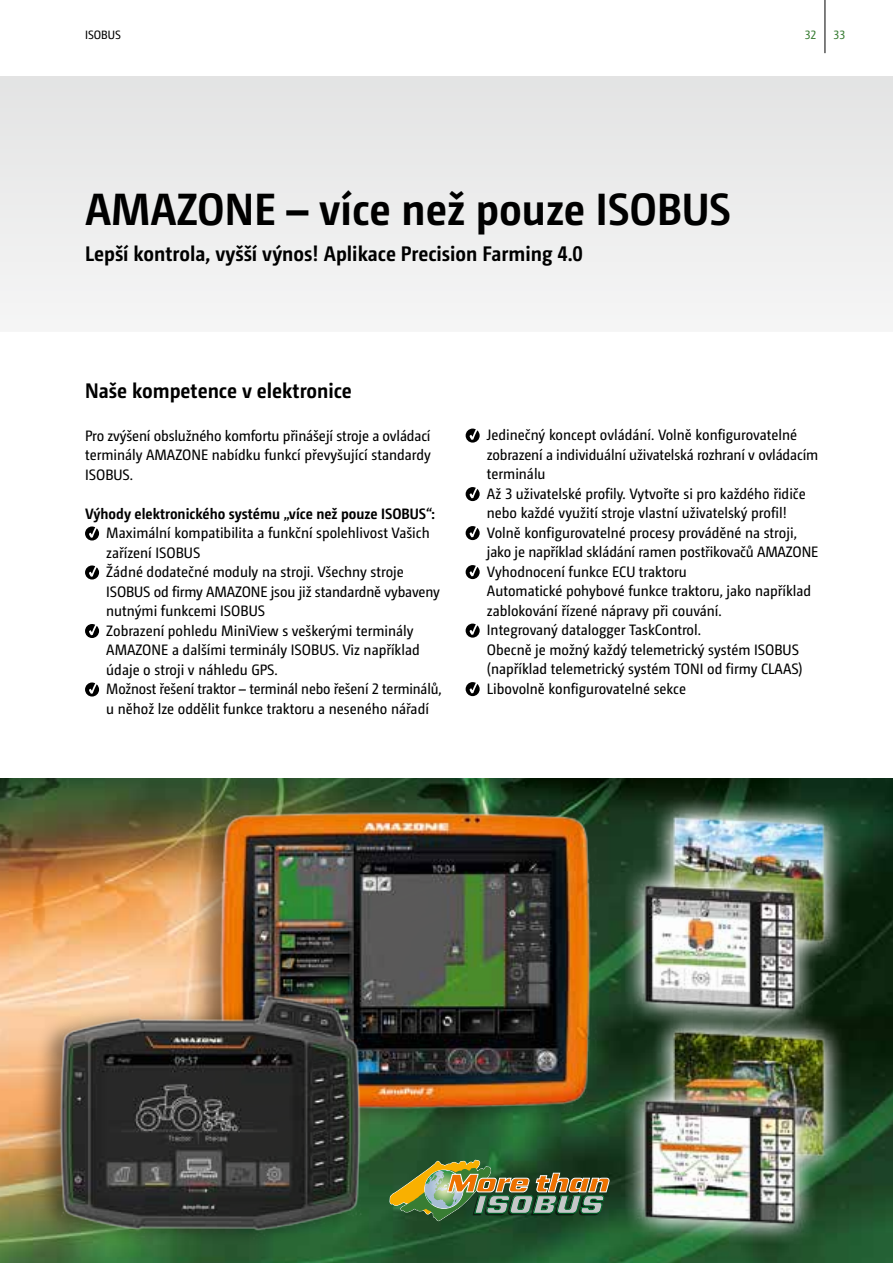
<style>
.page{position:relative;width:893px;height:1263px;background:#fff}
.page>*{position:absolute;margin:0;border:0;box-sizing:border-box;transform-origin:0 0}
.t1{font:700 45px "Camingo Dos Pro S Cd";color:#000}
.t2{font:25.05px "Amazone VI Bl It";letter-spacing:-.05em;color:#ee7100}
.t3{font:25.05px "Amazone VI Bl It Out";color:#c5c7c8}
.t4{font:700 21px "Camingo Dos Pro S Cd";color:#000}
.t5{font:15px/19.5px "Camingo Dos Pro S Cd";color:#000}
.t6{font:700 15px "Camingo Dos Pro S Cd";color:#000}
.t7{font:12px "Camingo Dos Pro S Cd";color:#000}
.t8{font:12px "Camingo Dos Pro S Cd";color:#387d33}
</style>
<div class="page">
<div style="left:0;top:77px;width:893px;height:255px;background:#ececec"></div>
<img style="left:0;top:778px;width:591px;height:485px">
<img style="left:591px;top:778px;width:302px;height:485px">
<svg style="left:402px;top:1157px;width:208px;height:64px;background:#42653c"></svg>
<div style="left:188px;top:796px;width:406px;height:331px;background:#000;opacity:.4"></div>
<img style="left:204px;top:800px;width:407px;height:327px">
<div style="left:33px;top:983px;width:329px;height:263px;background:#000;opacity:.4"></div>
<img style="left:27px;top:966px;width:375px;height:274px">
<hr style="left:825px;top:0;width:1px;height:53px;background:#000">
<svg style="left:85px;top:526px;width:14px;height:14px"></svg>
<svg style="left:85px;top:565px;width:14px;height:14px"></svg>
<svg style="left:85px;top:624px;width:14px;height:14px"></svg>
<svg style="left:85px;top:682px;width:14px;height:14px"></svg>
<svg style="left:466px;top:429px;width:14px;height:14px"></svg>
<svg style="left:466px;top:487px;width:14px;height:14px"></svg>
<svg style="left:466px;top:526px;width:14px;height:14px"></svg>
<svg style="left:466px;top:565px;width:14px;height:14px"></svg>
<svg style="left:466px;top:624px;width:14px;height:14px"></svg>
<svg style="left:466px;top:682px;width:14px;height:14px"></svg>
<p class="t7" style="left:85px;top:28px;width:37px">ISOBUS</p>
<p class="t8" style="left:805px;top:28px;width:13px">32</p>
<p class="t8" style="left:833px;top:28px;width:13px">33</p>
<h1 class="t1" style="left:85px;top:182px;width:648px">AMAZONE – více než pouze ISOBUS</h1>
<h3 class="t4" style="left:85px;top:241px;width:499px">Lepší kontrola, vyšší výnos! Aplikace Precision Farming 4.0</h3>
<h3 class="t4" style="left:85px;top:378px;width:268px">Naše kompetence v elektronice</h3>
<p class="t5" style="left:85px;top:426px;width:347px;text-align:justify">Pro zvýšení obslužného komfortu přinášejí stroje a ovládací terminály AMAZONE nabídku funkcí převyšující standardy ISOBUS.</p>
<p class="t6" style="left:85px;top:504px;width:351px">Výhody elektronického systému „více než pouze ISOBUS“:</p>
<p class="t5" style="left:106px;top:523px;width:337px">Maximální kompatibilita a funkční spolehlivost Vašich zařízení ISOBUS<br>Žádné dodatečné moduly na stroji. Všechny stroje ISOBUS od firmy AMAZONE jsou již standardně vybaveny nutnými funkcemi ISOBUS<br>Zobrazení pohledu MiniView s veškerými terminály AMAZONE a dalšími terminály ISOBUS. Viz například údaje o stroji v náhledu GPS.<br>Možnost řešení traktor – terminál nebo řešení 2 terminálů, u něhož lze oddělit funkce traktoru a neseného nářadí</p>
<p class="t5" style="left:487px;top:425px;width:333px">Jedinečný koncept ovládání. Volně konfigurovatelné zobrazení a individuální uživatelská rozhraní v ovládacím terminálu<br>Až 3 uživatelské profily. Vytvořte si pro každého řidiče nebo každé využití stroje vlastní uživatelský profil!<br>Volně konfigurovatelné procesy prováděné na stroji, jako je například skládání ramen postřikovačů AMAZONE Vyhodnocení funkce ECU traktoru<br>Automatické pohybové funkce traktoru, jako například zablokování řízené nápravy při couvání.<br>Integrovaný datalogger TaskControl.<br>Obecně je možný každý telemetrický systém ISOBUS (například telemetrický systém TONI od firmy CLAAS)<br>Libovolně konfigurovatelné sekce</p>
<h2 class="t2" style="left:447px;top:1168px;width:164px">More than</h2>
<h2 class="t3" style="left:474px;top:1190px;width:131px">ISOBUS</h2>
</div>
